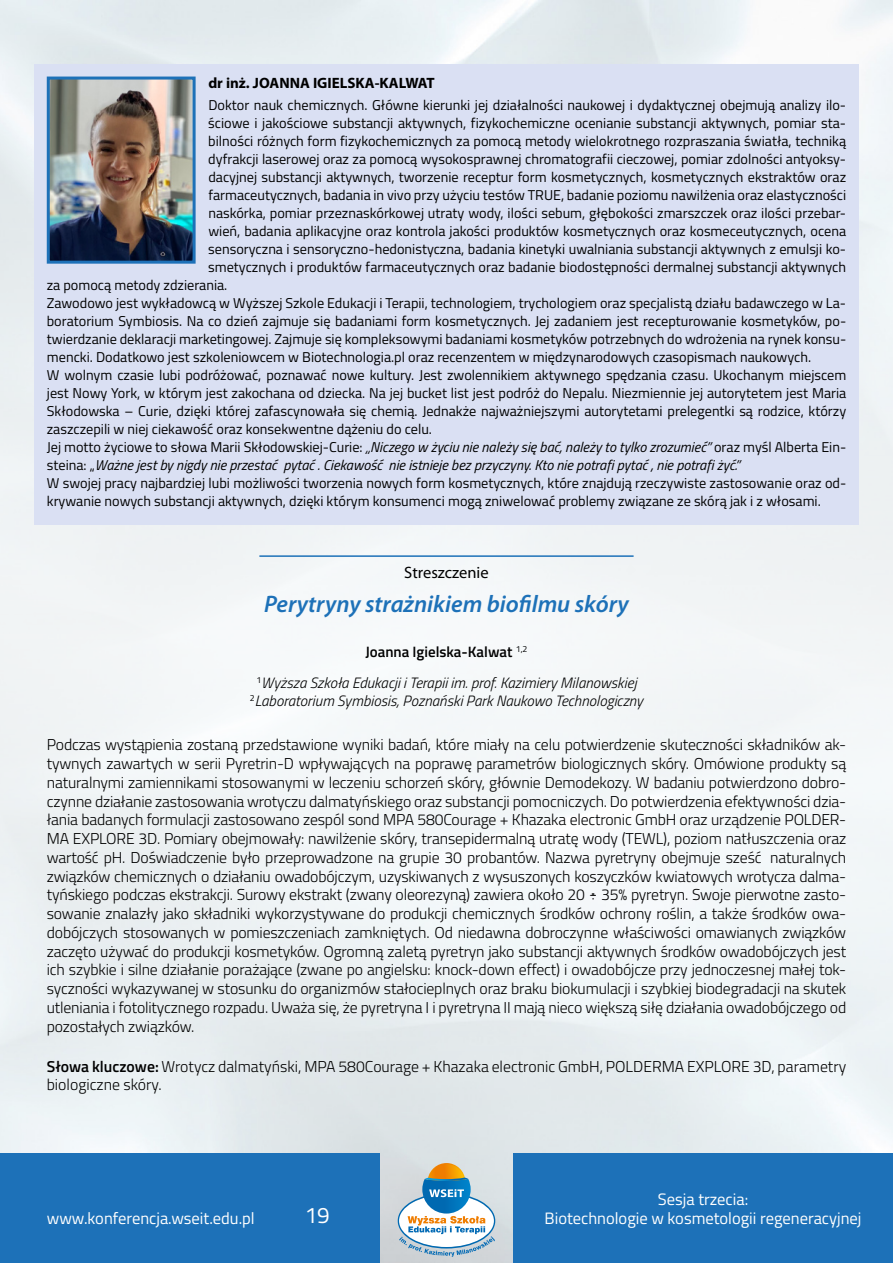
<style>
.page{position:relative;width:893px;height:1263px;background:#fff}
.page>*{position:absolute;margin:0;border:0;box-sizing:border-box;transform-origin:0 0}
.t1{font:italic 600 24px "Myriad Pro";color:#1d71b8}
.t2{font:22.5px "Titillium Web";color:#fff}
.t3{font:16.5px/19.8px "Titillium Web";color:#fff;text-align:center}
.t4{font:16.5px "Myriad Pro";color:#000}
.t5{font:300 15.75px/18.8px "Titillium Web";color:#000;text-align:justify}
.t6{font:italic 300 15px/30.8px "Titillium Web";color:#000;text-align:center}
.t7{font:700 15px "Myriad Pro";color:#000}
.t8{font:14.25px "Titillium Web";color:#000}
.t9{font:italic 14.25px "Titillium Web";color:#000}
.s1{font-style:italic}
.s2{font-style:normal}
.s3{font-weight:600;font-style:normal}
.s4{font-weight:600}
</style>
<div class="page">
<img style="left:0;top:0;width:893px;height:1263px">
<div style="left:513px;top:1154px;width:380px;height:109px;background:#1d71b8"></div>
<div style="left:0;top:1154px;width:380px;height:109px;background:#1d71b8"></div>
<svg style="left:398px;top:1163px;width:97px;height:94px"></svg>
<div style="left:34px;top:64px;width:825px;height:40px;background:#dae0f3"></div>
<div style="left:34px;top:81px;width:825px;height:227px;background:#dae0f3"></div>
<div style="left:34px;top:279px;width:825px;height:101px;background:#dae0f3"></div>
<div style="left:34px;top:351px;width:825px;height:101px;background:#dae0f3"></div>
<div style="left:34px;top:423px;width:825px;height:65px;background:#dae0f3"></div>
<div style="left:34px;top:459px;width:825px;height:65px;background:#dae0f3"></div>
<hr style="left:259px;top:555px;width:375px;height:2px;background:#1d71b8">
<img style="left:51px;top:81px;width:141px;height:179px">
<div style="left:47px;top:77px;width:149px;height:187px;border:3px solid #1d71b8"></div>
<p class="t7" style="left:208px;top:73px;width:228px">dr inż. JOANNA IGIELSKA-KALWAT</p>
<p class="t8" style="left:208px;top:95px;width:639px">Doktor nauk chemicznych. Główne kierunki jej działalności naukowej i dydaktycznej obejmują analizy ilo-</p>
<p class="t8" style="left:208px;top:113px;width:639px">ściowe i jakościowe substancji aktywnych, fizykochemiczne ocenianie substancji aktywnych, pomiar sta-</p>
<p class="t8" style="left:208px;top:131px;width:639px">bilności różnych form fizykochemicznych za pomocą metody wielokrotnego rozpraszania światła, techniką</p>
<p class="t8" style="left:208px;top:149px;width:639px">dyfrakcji laserowej oraz za pomocą wysokosprawnej chromatografii cieczowej, pomiar zdolności antyoksy-</p>
<p class="t8" style="left:208px;top:167px;width:639px">dacyjnej substancji aktywnych, tworzenie receptur form kosmetycznych, kosmetycznych ekstraktów oraz</p>
<p class="t8" style="left:208px;top:185px;width:639px">farmaceutycznych, badania in vivo przy użyciu testów TRUE, badanie poziomu nawilżenia oraz elastyczności</p>
<p class="t8" style="left:208px;top:203px;width:639px">naskórka, pomiar przeznaskórkowej utraty wody, ilości sebum, głębokości zmarszczek oraz ilości przebar-</p>
<p class="t8" style="left:208px;top:221px;width:639px">wień, badania aplikacyjne oraz kontrola jakości produktów kosmetycznych oraz kosmeceutycznych, ocena</p>
<p class="t8" style="left:208px;top:239px;width:639px">sensoryczna i sensoryczno-hedonistyczna, badania kinetyki uwalniania substancji aktywnych z emulsji ko-</p>
<p class="t8" style="left:208px;top:257px;width:639px">smetycznych i produktów farmaceutycznych oraz badanie biodostępności dermalnej substancji aktywnych</p>
<p class="t8" style="left:47px;top:275px;width:182px">za pomocą metody zdzierania.</p>
<p class="t8" style="left:47px;top:293px;width:801px">Zawodowo jest wykładowcą w Wyższej Szkole Edukacji i Terapii, technologiem, trychologiem oraz specjalistą działu badawczego w La-</p>
<p class="t8" style="left:47px;top:311px;width:801px">boratorium Symbiosis. Na co dzień zajmuje się badaniami form kosmetycznych. Jej zadaniem jest recepturowanie kosmetyków, po-</p>
<p class="t8" style="left:47px;top:329px;width:801px">twierdzanie deklaracji marketingowej. Zajmuje się kompleksowymi badaniami kosmetyków potrzebnych do wdrożenia na rynek konsu-</p>
<p class="t8" style="left:47px;top:347px;width:766px">mencki. Dodatkowo jest szkoleniowcem w Biotechnologia.pl oraz recenzentem w międzynarodowych czasopismach naukowych.</p>
<p class="t8" style="left:47px;top:365px;width:801px">W wolnym czasie lubi podróżować, poznawać nowe kultury. Jest zwolennikiem aktywnego spędzania czasu. Ukochanym miejscem</p>
<p class="t8" style="left:47px;top:383px;width:801px">jest Nowy York, w którym jest zakochana od dziecka. Na jej bucket list jest podróż do Nepalu. Niezmiennie jej autorytetem jest Maria</p>
<p class="t8" style="left:47px;top:401px;width:801px">Skłodowska – Curie, dzięki której zafascynowała się chemią. Jednakże najważniejszymi autorytetami prelegentki są rodzice, którzy</p>
<p class="t8" style="left:47px;top:419px;width:387px">zaszczepili w niej ciekawość oraz konsekwentne dążeniu do celu.</p>
<p class="t8" style="left:47px;top:437px;width:801px">Jej motto życiowe to słowa Marii Skłodowskiej-Curie: <span class="s1">„Niczego w życiu nie należy się bać, należy to tylko zrozumieć”</span> oraz myśl Alberta Ein-</p>
<p class="t9" style="left:47px;top:455px;width:695px"><span class="s2">steina: „</span>Ważne jest by nigdy nie przestać pytać́. Ciekawość́ nie istnieje bez przyczyny. Kto nie potrafi pytać́, nie potrafi żyć.”</p>
<p class="t8" style="left:47px;top:473px;width:801px">W swojej pracy najbardziej lubi możliwości tworzenia nowych form kosmetycznych, które znajdują rzeczywiste zastosowanie oraz od-</p>
<p class="t8" style="left:47px;top:491px;width:775px">krywanie nowych substancji aktywnych, dzięki którym konsumenci mogą zniwelować problemy związane ze skórą jak i z włosami.</p>
<p class="t4" style="left:404px;top:562px;width:86px">Streszczenie</p>
<h1 class="t1" style="left:264px;top:589px;width:366px">Perytryny strażnikiem biofilmu skóry</h1>
<p class="t6" style="left:256px;top:636px;width:382px"><span class="s3">Joanna Igielska-Kalwat</span> <sup>1,2<br>1</sup>Wyższa Szkoła Edukacji i Terapii im. prof. Kazimiery Milanowskiej</p>
<p class="t6" style="left:250px;top:685px;width:395px"><sup>2</sup>Laboratorium Symbiosis, Poznański Park Naukowo Technologiczny</p>
<p class="t5" style="left:47px;top:735px;width:801px">Podczas wystąpienia zostaną przedstawione wyniki badań, które miały na celu potwierdzenie skuteczności składników ak&shy;tywnych zawartych w serii Pyretrin-D wpływających na poprawę parametrów biologicznych skóry. Omówione produkty są naturalnymi zamiennikami stosowanymi w leczeniu schorzeń skóry, głównie Demodekozy. W badaniu potwierdzono dobro&shy;czynne działanie zastosowania wrotyczu dalmatyńskiego oraz substancji pomocniczych. Do potwierdzenia efektywności dzia&shy;łania badanych formulacji zastosowano zespól sond MPA 580Courage + Khazaka electronic GmbH oraz urządzenie POLDER-MA EXPLORE 3D. Pomiary obejmowały: nawilżenie skóry, transepidermalną utratę wody (TEWL), poziom natłuszczenia oraz wartość pH. Doświadczenie było przeprowadzone na grupie 30 probantów. Nazwa pyretryny obejmuje sześć́ naturalnych związków chemicznych o działaniu owadobójczym, uzyskiwanych z wysuszonych koszyczków kwiatowych wrotycza dalma&shy;tyńskiego podczas ekstrakcji. Surowy ekstrakt (zwany oleorezyną) zawiera około 20 ÷ 35% pyretryn. Swoje pierwotne zasto&shy;sowanie znalazły jako składniki wykorzystywane do produkcji chemicznych środków ochrony roś lin, a także środków owa&shy;dobójczych stosowanych w pomieszczeniach zamkniętych. Od niedawna dobroczynne właściwości omawianych związków zaczęto używać do produkcji kosmetyków. Ogromną zaletą pyretryn jako substancji aktywnych ś rodków owadobójczych jest ich szybkie i silne działanie porażające (zwane po angielsku: knock-down effect) i owadobójcze przy jednoczesnej małej tok&shy;syczności wykazywanej w stosunku do organizmów stałocieplnych oraz braku biokumulacji i szybkiej biodegradacji na skutek utleniania i fotolitycznego rozpadu. Uważa się, że pyretryna I i pyretryna II mają nieco większą siłę działania owadobójczego od pozostałych związków.</p>
<p class="t5" style="left:47px;top:1056px;width:801px"><span class="s4">Słowa kluczowe:</span> Wrotycz dalmatyński, MPA 580Courage + Khazaka electronic GmbH, POLDERMA EXPLORE 3D, parametry biologiczne skóry.</p>
<p class="t3" style="left:47px;top:1208px;width:210px">www.konferencja.wseit.edu.pl</p>
<h2 class="t2" style="left:305px;top:1199px;width:27px">19</h2>
<p class="t3" style="left:545px;top:1188px;width:318px">Sesja trzecia:<br>Biotechnologie w kosmetologii regeneracyjnej</p>
</div>
